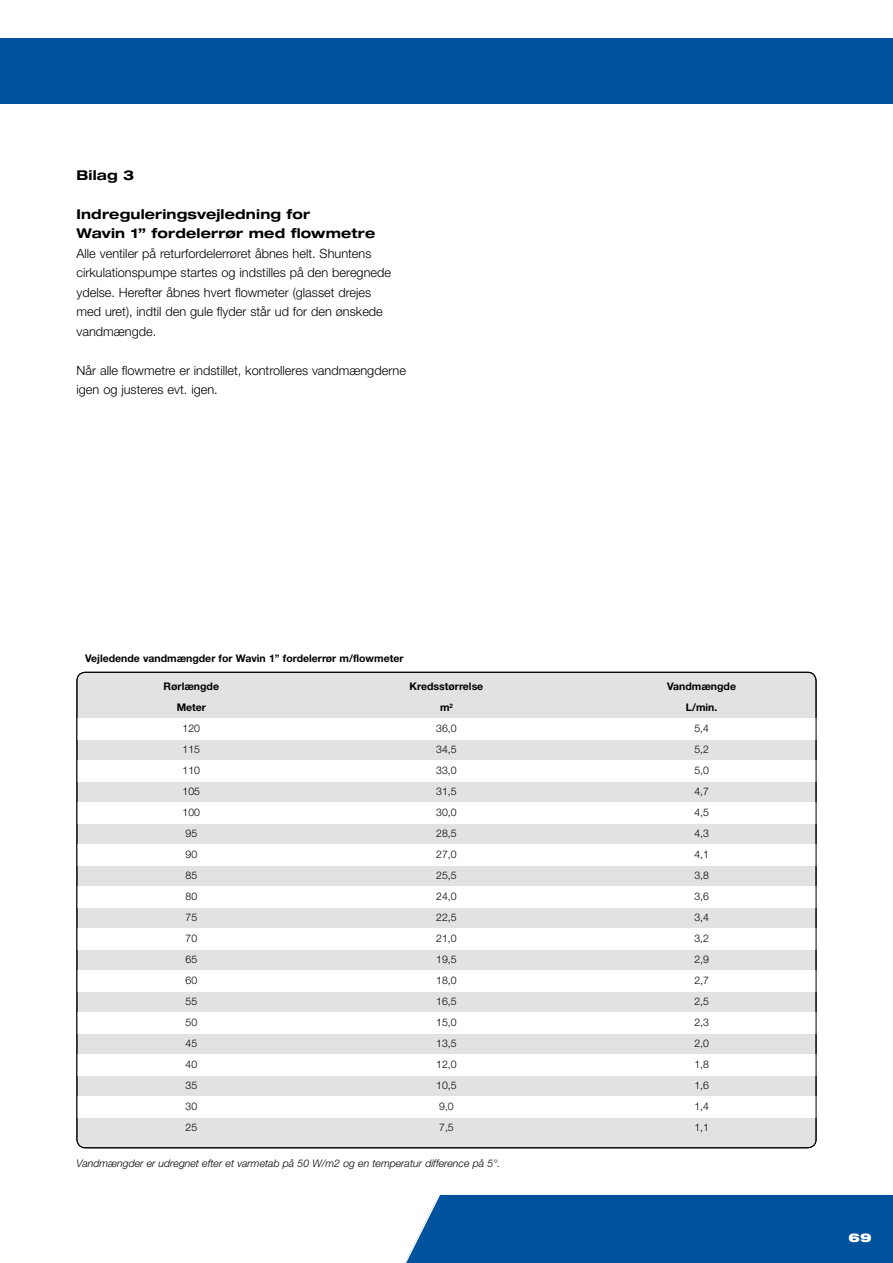
<style>
.page{position:relative;width:893px;height:1263px;background:#fff}
.page>*{position:absolute;margin:0;border:0;box-sizing:border-box;transform-origin:0 0}
.t1{font:700 expanded 13.5px/19.5px "Helvetica Neue LT Std";letter-spacing:.015em;color:#000}
.t2{font:300 12.75px/19.5px "Helvetica Neue LT Std";color:#000}
.t3{font:900 expanded 12px "Helvetica Neue LT Std";color:#fff}
.t4{font:300 10.5px "Helvetica Neue LT Std";color:#000}
.t5{font:700 10.5px "Helvetica Neue LT Std";color:#000}
.t6{font:italic 300 10.5px "Helvetica Neue LT Std";color:#000}
</style>
<div class="page">
<div style="left:0;top:38px;width:893px;height:66px;background:#00529c"></div>
<div style="left:405px;top:1195px;width:488px;height:68px;background:#00529c"></div>
<div style="left:77px;top:672px;width:739px;height:476px;background:#e2e1e4;border-radius:9px"></div>
<div style="left:77px;top:718px;width:739px;height:21px;background:#fff"></div>
<div style="left:77px;top:760px;width:739px;height:21px;background:#fff"></div>
<div style="left:77px;top:802px;width:739px;height:21px;background:#fff"></div>
<div style="left:77px;top:844px;width:739px;height:21px;background:#fff"></div>
<div style="left:77px;top:886px;width:739px;height:21px;background:#fff"></div>
<div style="left:77px;top:928px;width:739px;height:21px;background:#fff"></div>
<div style="left:77px;top:970px;width:739px;height:21px;background:#fff"></div>
<div style="left:77px;top:1012px;width:739px;height:21px;background:#fff"></div>
<div style="left:77px;top:1054px;width:739px;height:21px;background:#fff"></div>
<div style="left:77px;top:1096px;width:739px;height:21px;background:#fff"></div>
<p class="t1" style="left:77px;top:165px;width:59px">Bilag 3</p>
<p class="t1" style="left:77px;top:204px;width:300px">Indreguleringsvejledning for<br>Wavin 1” fordelerrør med flowmetre</p>
<p class="t2" style="left:77px;top:243px;width:316px">Alle ventiler på returfordelerrøret åbnes helt. Shuntens cirkulationspumpe startes og indstilles på den beregnede ydelse. Herefter åbnes hvert flowmeter (glasset drejes med uret), indtil den gule flyder står ud for den ønskede vandmængde.</p>
<p class="t2" style="left:77px;top:360px;width:331px">Når alle flowmetre er indstillet, kontrolleres vandmængderne igen og justeres evt. igen.</p>
<p class="t5" style="left:85px;top:652px;width:320px">Vejledende vandmængder for Wavin 1” fordelerrør m/flowmeter</p>
<p class="t5" style="left:164px;top:680px;width:57px">Rørlængde</p>
<p class="t5" style="left:410px;top:680px;width:75px">Kredsstørrelse</p>
<p class="t5" style="left:667px;top:680px;width:70px">Vandmængde</p>
<p class="t5" style="left:177px;top:701px;width:31px">Meter</p>
<p class="t5" style="left:440px;top:701px;width:14px">m<sup>2</sup></p>
<p class="t5" style="left:686px;top:701px;width:33px">L/min.</p>
<p class="t4" style="left:183px;top:722px;width:19px">120</p>
<p class="t4" style="left:436px;top:722px;width:22px">36,0</p>
<p class="t4" style="left:694px;top:722px;width:16px">5,4</p>
<p class="t4" style="left:183px;top:743px;width:19px">115</p>
<p class="t4" style="left:436px;top:743px;width:22px">34,5</p>
<p class="t4" style="left:694px;top:743px;width:16px">5,2</p>
<p class="t4" style="left:183px;top:764px;width:19px">110</p>
<p class="t4" style="left:436px;top:764px;width:22px">33,0</p>
<p class="t4" style="left:694px;top:764px;width:16px">5,0</p>
<p class="t4" style="left:183px;top:785px;width:19px">105</p>
<p class="t4" style="left:436px;top:785px;width:22px">31,5</p>
<p class="t4" style="left:694px;top:785px;width:16px">4,7</p>
<p class="t4" style="left:183px;top:806px;width:19px">100</p>
<p class="t4" style="left:436px;top:806px;width:22px">30,0</p>
<p class="t4" style="left:694px;top:806px;width:16px">4,5</p>
<p class="t4" style="left:186px;top:827px;width:13px">95</p>
<p class="t4" style="left:436px;top:827px;width:22px">28,5</p>
<p class="t4" style="left:694px;top:827px;width:16px">4,3</p>
<p class="t4" style="left:186px;top:848px;width:13px">90</p>
<p class="t4" style="left:436px;top:848px;width:22px">27,0</p>
<p class="t4" style="left:694px;top:848px;width:16px">4,1</p>
<p class="t4" style="left:186px;top:869px;width:13px">85</p>
<p class="t4" style="left:436px;top:869px;width:22px">25,5</p>
<p class="t4" style="left:694px;top:869px;width:16px">3,8</p>
<p class="t4" style="left:186px;top:890px;width:13px">80</p>
<p class="t4" style="left:436px;top:890px;width:22px">24,0</p>
<p class="t4" style="left:694px;top:890px;width:16px">3,6</p>
<p class="t4" style="left:186px;top:911px;width:13px">75</p>
<p class="t4" style="left:436px;top:911px;width:22px">22,5</p>
<p class="t4" style="left:694px;top:911px;width:16px">3,4</p>
<p class="t4" style="left:186px;top:932px;width:13px">70</p>
<p class="t4" style="left:436px;top:932px;width:22px">21,0</p>
<p class="t4" style="left:694px;top:932px;width:16px">3,2</p>
<p class="t4" style="left:186px;top:953px;width:13px">65</p>
<p class="t4" style="left:436px;top:953px;width:22px">19,5</p>
<p class="t4" style="left:694px;top:953px;width:16px">2,9</p>
<p class="t4" style="left:186px;top:974px;width:13px">60</p>
<p class="t4" style="left:436px;top:974px;width:22px">18,0</p>
<p class="t4" style="left:694px;top:974px;width:16px">2,7</p>
<p class="t4" style="left:186px;top:995px;width:13px">55</p>
<p class="t4" style="left:436px;top:995px;width:22px">16,5</p>
<p class="t4" style="left:694px;top:995px;width:16px">2,5</p>
<p class="t4" style="left:186px;top:1016px;width:13px">50</p>
<p class="t4" style="left:436px;top:1016px;width:22px">15,0</p>
<p class="t4" style="left:694px;top:1016px;width:16px">2,3</p>
<p class="t4" style="left:186px;top:1037px;width:13px">45</p>
<p class="t4" style="left:436px;top:1037px;width:22px">13,5</p>
<p class="t4" style="left:694px;top:1037px;width:16px">2,0</p>
<p class="t4" style="left:186px;top:1058px;width:13px">40</p>
<p class="t4" style="left:436px;top:1058px;width:22px">12,0</p>
<p class="t4" style="left:694px;top:1058px;width:16px">1,8</p>
<p class="t4" style="left:186px;top:1079px;width:13px">35</p>
<p class="t4" style="left:436px;top:1079px;width:22px">10,5</p>
<p class="t4" style="left:694px;top:1079px;width:16px">1,6</p>
<p class="t4" style="left:186px;top:1100px;width:13px">30</p>
<p class="t4" style="left:439px;top:1100px;width:16px">9,0</p>
<p class="t4" style="left:694px;top:1100px;width:16px">1,4</p>
<p class="t4" style="left:186px;top:1121px;width:13px">25</p>
<p class="t4" style="left:439px;top:1121px;width:16px">7,5</p>
<p class="t4" style="left:694px;top:1121px;width:16px">1,1</p>
<p class="t6" style="left:77px;top:1157px;width:425px">Vandmængder er udregnet efter et varmetab på 50 W/m2 og en temperatur difference på 5°.</p>
<p class="t3" style="left:849px;top:1230px;width:25px">69</p>
</div>
